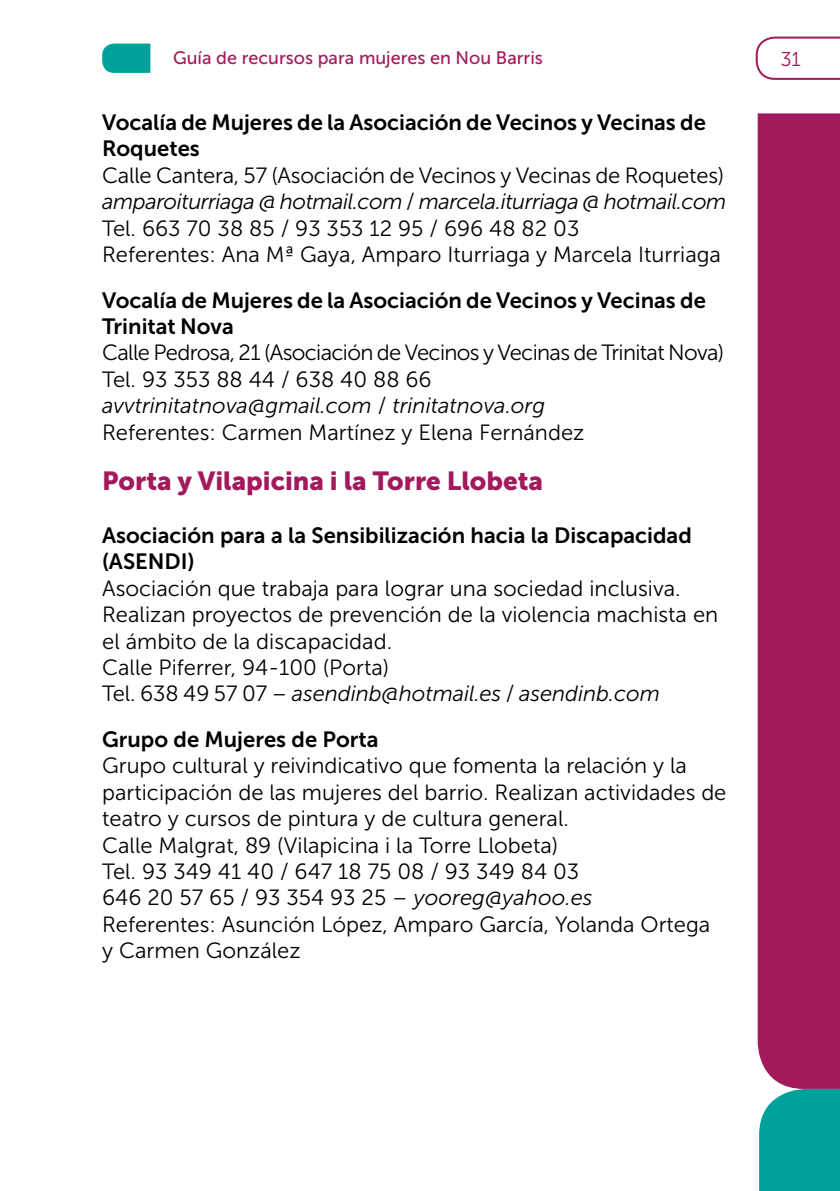
<style>
.page{position:relative;width:840px;height:1191px;background:#fff}
.page>*{position:absolute;margin:0;border:0;box-sizing:border-box;transform-origin:0 0}
.t1{font:26px "Museo Sans 900";color:#a21a5b}
.t2{font:22px/26.4px "Museo Sans 300";color:#000}
.t3{font:22px/26.4px "Museo Sans 700";color:#000}
.t4{font:22px/26.4px "Museo Sans 300";letter-spacing:-.03em;color:#000}
.t5{font:20px "Museo Sans 300";color:#a21a5b}
.t6{font:18px "Museo Sans 500";color:#a21a5b}
.s1{font-style:italic}
</style>
<div class="page">
<svg style="left:755px;top:36px;width:84px;height:44px"></svg>
<div style="left:757px;top:113px;width:82px;height:976px;background:#a21a5b"></div>
<svg style="left:102px;top:44px;width:48px;height:29px"></svg>
<svg style="left:759px;top:1089px;width:80px;height:102px;background:#0ea69f"></svg>
<p class="t6" style="left:173px;top:48px;width:371px">Guía de recursos para mujeres en Nou Barris</p>
<p class="t5" style="left:780px;top:48px;width:22px">31</p>
<p class="t3" style="left:102px;top:109px;width:605px">Vocalía de Mujeres de la Asociación de Vecinos y Vecinas de<br>Roquetes</p>
<p class="t2" style="left:102px;top:162px;width:625px">Calle Cantera, 57 (Asociación de Vecinos y Vecinas de Roquetes) <span class="s1">amparoiturriaga @ hotmail.com</span> / <span class="s1">marcela.iturriaga @ hotmail.com </span>Tel. 663 70 38 85 / 93 353 12 95 / 696 48 82 03<br>Referentes: Ana Mª Gaya, Amparo Iturriaga y Marcela Iturriaga</p>
<p class="t3" style="left:102px;top:287px;width:605px">Vocalía de Mujeres de la Asociación de Vecinos y Vecinas de<br>Trinitat Nova</p>
<p class="t4" style="left:102px;top:340px;width:623px">Calle Pedrosa, 21 (Asociación de Vecinos y Vecinas de Trinitat Nova)<br>Tel. 93 353 88 44 / 638 40 88 66<br><span class="s1">avvtrinitatnova@gmail.com</span> / <span class="s1">trinitatnova.org<br></span>Referentes: Carmen Martínez y Elena Fernández</p>
<p class="t1" style="left:102px;top:466px;width:442px">Porta y Vilapicina i la Torre Llobeta</p>
<p class="t3" style="left:102px;top:522px;width:591px">Asociación para a la Sensibilización hacia la Discapacidad (ASENDI)</p>
<p class="t2" style="left:102px;top:575px;width:617px">Asociación que trabaja para lograr una sociedad inclusiva.<br>Realizan proyectos de prevención de la violencia machista en el ámbito de la discapacidad.<br>Calle Piferrer, 94-100 (Porta)<br>Tel. 638 49 57 07 <span class="s1">– asendinb@hotmail.es</span> / <span class="s1">asendinb.com</span></p>
<p class="t3" style="left:102px;top:726px;width:278px">Grupo de Mujeres de Porta</p>
<p class="t2" style="left:102px;top:752px;width:625px">Grupo cultural y reivindicativo que fomenta la relación y la participación de las mujeres del barrio. Realizan actividades de teatro y cursos de pintura y de cultura general.<br>Calle Malgrat, 89 (Vilapicina i la Torre Llobeta)<br>Tel. 93 349 41 40 / 647 18 75 08 / 93 349 84 03<br>646 20 57 65 / 93 354 93 25 – <span class="s1">yooreg@yahoo.es<br></span>Referentes: Asunción López, Amparo García, Yolanda Ortega y Carmen González</p>
</div>
